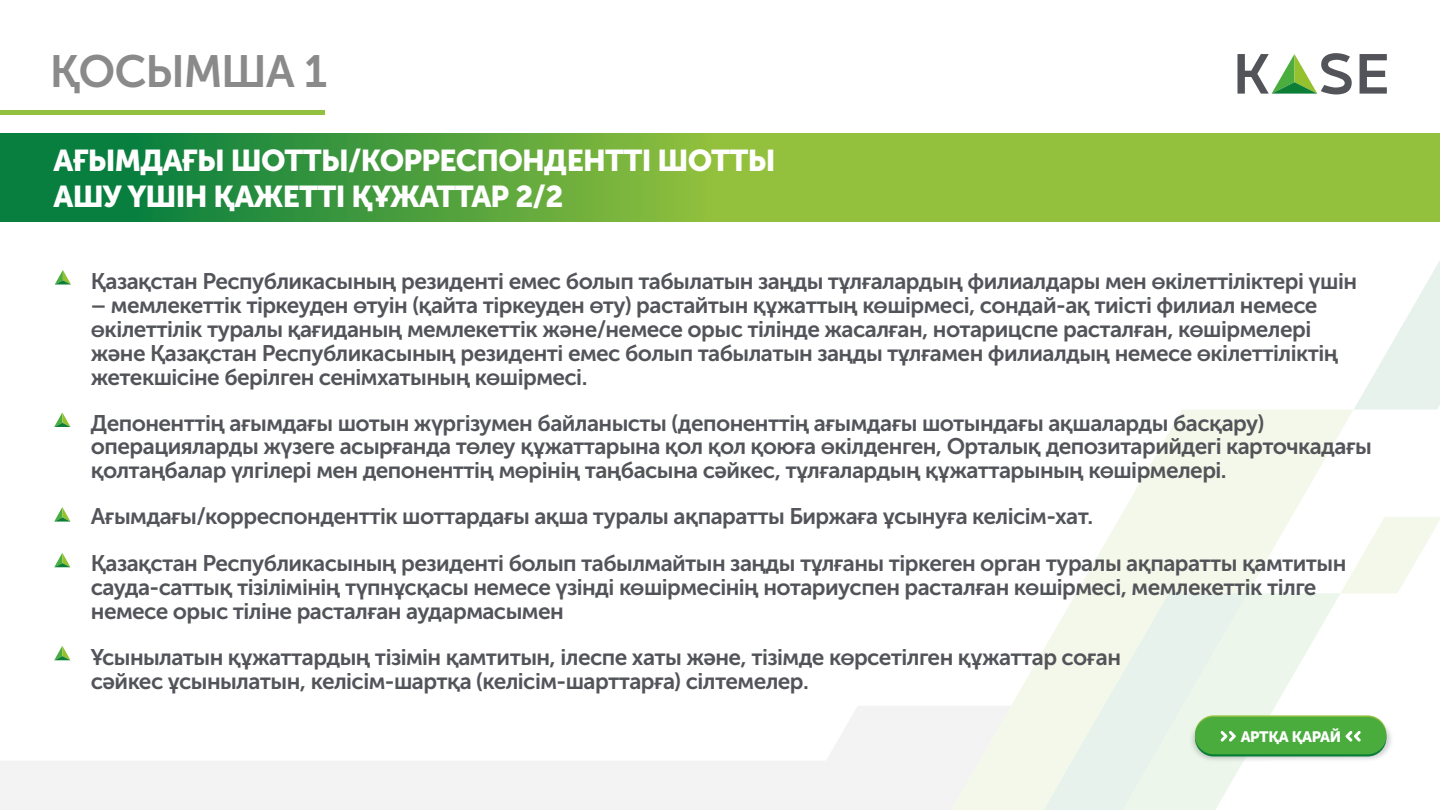
<style>
.page{position:relative;width:1440px;height:810px;background:#fff}
.page>*{position:absolute;margin:0;border:0;box-sizing:border-box;transform-origin:0 0}
.t1{font:45px "Museo Sans Cyrl 700";letter-spacing:-.025em;color:#8a8a8a}
.t2{font:30px/36px "Museo Sans Cyrl 900";letter-spacing:-.025em;color:#fff}
.t3{font:22.5px/24px "Museo Sans Cyrl 700";letter-spacing:-.025em;color:#525459}
.t4{font:15px "Museo Sans Cyrl 900";letter-spacing:-.025em;color:#fff}
</style>
<div class="page">
<svg style="left:1237px;top:53px;width:115px;height:41px"></svg>
<svg style="left:1360px;top:54px;width:27px;height:40px"></svg>
<svg style="left:1011px;top:410px;width:342px;height:400px;fill:#f4f8ea"></svg>
<svg style="left:0;top:706px;width:1011px;height:104px;fill:#f3f3f3"></svg>
<svg style="left:1248px;top:593px;width:93px;height:217px"></svg>
<svg style="left:1354px;top:261px;width:86px;height:149px"></svg>
<svg style="left:1340px;top:517px;width:100px;height:76px"></svg>
<svg style="left:55px;top:270px;width:16px;height:15px"></svg>
<svg style="left:54px;top:412px;width:17px;height:15px"></svg>
<svg style="left:54px;top:507px;width:17px;height:15px"></svg>
<svg style="left:54px;top:553px;width:17px;height:14px"></svg>
<svg style="left:54px;top:646px;width:17px;height:14px"></svg>
<img style="left:1248px;top:714px;width:143px;height:61px">
<svg style="left:1195px;top:719px;width:191px;height:38px"></svg>
<div style="left:1195px;top:715px;width:191px;height:38px;background:#92bf3d;border-radius:19px"></div>
<div style="left:1195px;top:717px;width:191px;height:37px;background:#49ac3d;border-radius:19px"></div>
<svg style="left:1043px;top:593px;width:205px;height:217px;background:#e5f1e3"></svg>
<svg style="left:1346px;top:731px;width:15px;height:11px"></svg>
<hr style="left:0;top:111px;width:325px;height:3px;background:#93c03d">
<svg style="left:0;top:134px;width:1440px;height:87px;background:#69ac3d"></svg>
<h1 class="t1" style="left:50px;top:46px;width:279px">ҚОСЫМША 1</h1>
<h2 class="t2" style="left:54px;top:143px;width:724px">АҒЫМДАҒЫ ШОТТЫ/КОРРЕСПОНДЕНТТІ ШОТТЫ<br>АШУ ҮШІН ҚАЖЕТТІ ҚҰЖАТТАР 2/2</h2>
<p class="t3" style="left:91px;top:269px;width:1268px">Қазақстан Республикасының резиденті емес болып табылатын заңды тұлғалардың филиалдары мен өкілеттіліктері үшін</p>
<p class="t3" style="left:91px;top:293px;width:1249px">– мемлекеттік тіркеуден өтуін (қайта тіркеуден өту) растайтын құжаттың көшірмесі, сондай-ақ тиісті филиал немесе өкілеттілік туралы қағиданың мемлекеттік және/немесе орыс тілінде жасалған, нотарицспе расталған, көшірмелері және Қазақстан Республикасының резиденті емес болып табылатын заңды тұлғамен филиалдың немесе өкілеттіліктің жетекшісіне берілген сенімхатының көшірмесі.</p>
<p class="t3" style="left:91px;top:412px;width:1283px;line-height:23.2px">Депоненттің ағымдағы шотын жүргізумен байланысты (депоненттің ағымдағы шотындағы ақшаларды басқару) операцияларды жүзеге асырғанда төлеу құжаттарына қол қол қоюға өкілденген, Орталық депозитарийдегі карточкадағы қолтаңбалар үлгілері мен депоненттің мөрінің таңбасына сәйкес, тұлғалардың құжаттарының көшірмелері.</p>
<p class="t3" style="left:91px;top:493px;width:1257px;line-height:46.5px">Ағымдағы/корреспонденттік шоттардағы ақша туралы ақпаратты Биржаға ұсынуға келісім-хат.<br>Қазақстан Республикасының резиденті болып табылмайтын заңды тұлғаны тіркеген орган туралы ақпаратты қамтитын</p>
<p class="t3" style="left:91px;top:575px;width:1227px">сауда-саттық тізілімінің түпнұсқасы немесе үзінді көшірмесінің нотариуспен расталған көшірмесі, мемлекеттік тілге немесе орыс тіліне расталған аудармасымен</p>
<p class="t3" style="left:91px;top:645px;width:1032px">Ұсынылатын құжаттардың тізімін қамтитын, ілеспе хаты және, тізімде көрсетілген құжаттар соған сәйкес ұсынылатын, келісім-шартқа (келісім-шарттарға) сілтемелер.</p>
<p class="t4" style="left:1241px;top:728px;width:102px">АРТҚА ҚАРАЙ</p>
</div>
